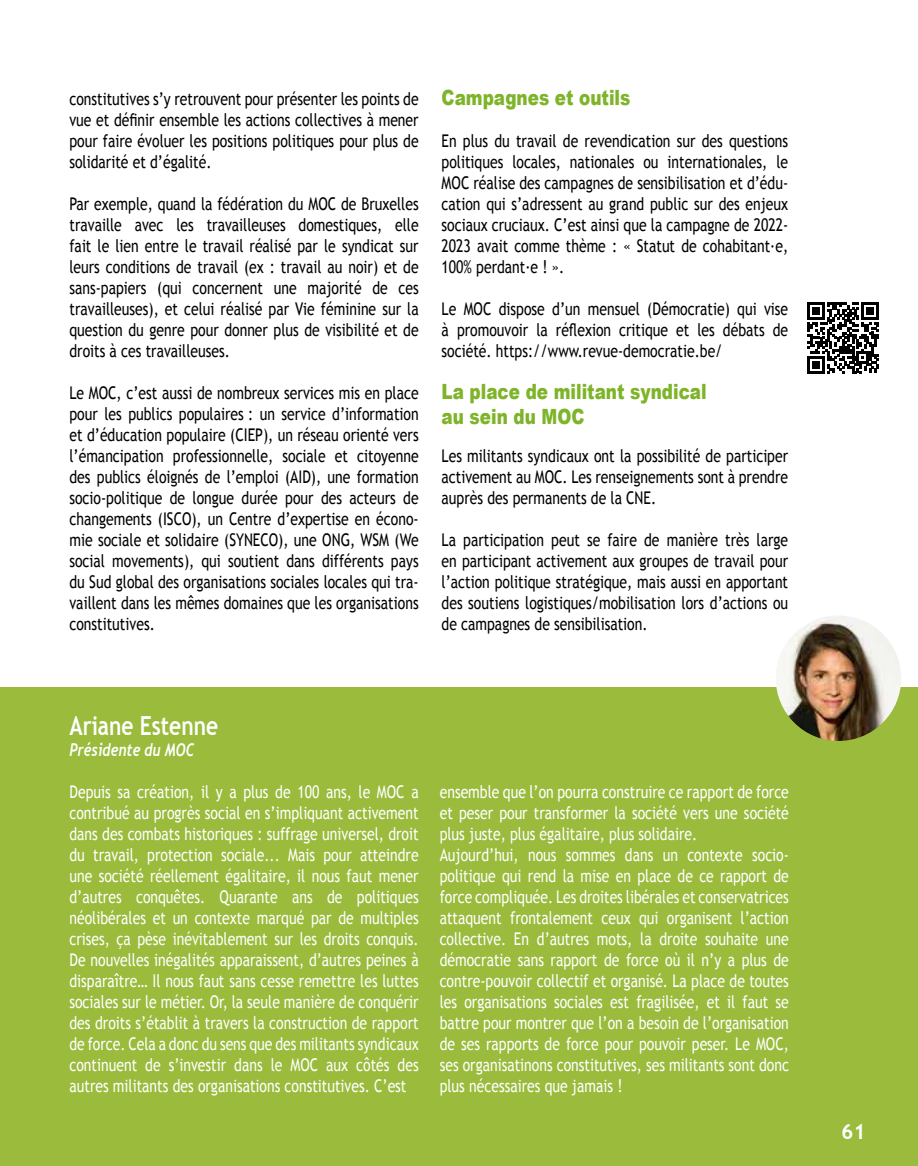
<style>
.page{position:relative;width:918px;height:1166px;background:#fff}
.page>*{position:absolute;margin:0;border:0;box-sizing:border-box;transform-origin:0 0}
.t1{font:700 26.25px "Trebuchet MS";color:#fff;scale:.8 1}
.t2{font:900 21px/24.5px "Arial";color:#7eb429;scale:.8 1}
.t3{font:700 21px "Trebuchet MS";color:#fff}
.t4{font:17.5px/21px "Trebuchet MS";color:#000;text-align:justify;scale:.8 1}
.t5{font:17.5px/21px "Trebuchet MS";color:#fff;text-align:justify;scale:.8 1}
.t6{font:italic 700 17.5px "Trebuchet";color:#fff;scale:.8 1}
</style>
<div class="page">
<div style="left:0;top:687px;width:918px;height:479px;background:#9abb3c"></div>
<img style="left:776px;top:615px;width:125px;height:126px;border-radius:63px">
<svg style="left:807px;top:302px;width:72px;height:71px"></svg>
<p class="t4" style="left:69px;top:89px;width:438px">constitutives s’y retrouvent pour présenter les points de vue et définir ensemble les actions collectives à mener pour faire évoluer les positions politiques pour plus de solidarité et d’égalité.</p>
<p class="t4" style="left:69px;top:194px;width:438px">Par exemple, quand la fédération du MOC de Bruxelles travaille avec les travailleuses domestiques, elle fait le lien entre le travail réalisé par le syndicat sur leurs conditions de travail (ex : travail au noir) et de sans-papiers (qui concernent une majorité de ces travailleuses), et celui réalisé par Vie féminine sur la question du genre pour donner plus de visibilité et de droits à ces travailleuses.</p>
<p class="t4" style="left:69px;top:383px;width:438px">Le MOC, c’est aussi de nombreux services mis en place pour les publics populaires : un service d’information et d’éducation populaire (CIEP), un réseau orienté vers l’émancipation professionnelle, sociale et citoyenne des publics éloignés de l’emploi (AID), une formation socio-politique de longue durée pour des acteurs de changements (ISCO), un Centre d’expertise en écono&shy;mie sociale et solidaire (SYNECO), une ONG, WSM (We social movements), qui soutient dans différents pays du Sud global des organisations sociales locales qui tra&shy;vaillent dans les mêmes domaines que les organisations constitutives.</p>
<p class="t2" style="left:441px;top:85px;width:238px">Campagnes et outils</p>
<p class="t4" style="left:441px;top:131px;width:435px">En plus du travail de revendication sur des questions politiques locales, nationales ou internationales, le MOC réalise des campagnes de sensibilisation et d’édu&shy;cation qui s’adressent au grand public sur des enjeux sociaux cruciaux. C’est ainsi que la campagne de 2022- 2023 avait comme thème : « Statut de cohabitant·e, 100% perdant·e ! ».</p>
<p class="t4" style="left:441px;top:299px;width:435px">Le MOC dispose d’un mensuel (Démocratie) qui vise à promouvoir la réflexion critique et les débats de société. https://www.revue-democratie.be/</p>
<p class="t2" style="left:441px;top:379px;width:333px">La place de militant syndical au sein du MOC</p>
<p class="t4" style="left:441px;top:446px;width:435px">Les militants syndicaux ont la possibilité de participer activement au MOC. Les renseignements sont à prendre auprès des permanents de la CNE.</p>
<p class="t4" style="left:441px;top:530px;width:435px">La participation peut se faire de manière très large en participant activement aux groupes de travail pour l’action politique stratégique, mais aussi en apportant des soutiens logistiques/mobilisation lors d’actions ou de campagnes de sensibilisation.</p>
<h1 class="t1" style="left:69px;top:709px;width:187px">Ariane Estenne</h1>
<p class="t6" style="left:69px;top:739px;width:158px">Présidente du MOC</p>
<p class="t5" style="left:69px;top:782px;width:438px">Depuis sa création, il y a plus de 100 ans, le MOC a contribué au progrès social en s’impliquant activement dans des combats historiques : suffrage universel, droit du travail, protection sociale... Mais pour atteindre une société réellement égalitaire, il nous faut mener d’autres conquêtes. Quarante ans de politiques néolibérales et un contexte marqué par de multiples crises, ça pèse inévitablement sur les droits conquis.<br>De nouvelles inégalités apparaissent, d’autres peines à disparaître… Il nous faut sans cesse remettre les luttes sociales sur le métier. Or, la seule manière de conquérir des droits s’établit à travers la construction de rapport de force. Cela a donc du sens que des militants syndicaux continuent de s’investir dans le MOC aux côtés des autres militants des organisations constitutives. C’est</p>
<p class="t5" style="left:440px;top:782px;width:438px;text-align:left">ensemble que l’on pourra construire ce rapport de force et peser pour transformer la société vers une société plus juste, plus égalitaire, plus solidaire.<br>Aujourd’hui, nous sommes dans un contexte socio&shy;politique qui rend la mise en place de ce rapport de force compliquée. Les droites libérales et conservatrices attaquent frontalement ceux qui organisent l’action collective. En d’autres mots, la droite souhaite une démocratie sans rapport de force où il n’y a plus de contre-pouvoir collectif et organisé. La place de toutes les organisations sociales est fragilisée, et il faut se battre pour montrer que l’on a besoin de l’organisation de ses rapports de force pour pouvoir peser. Le MOC, ses organisatinons constitutives, ses militants sont donc plus nécessaires que jamais !</p>
<p class="t3" style="left:841px;top:1118px;width:26px">61</p>
</div>
